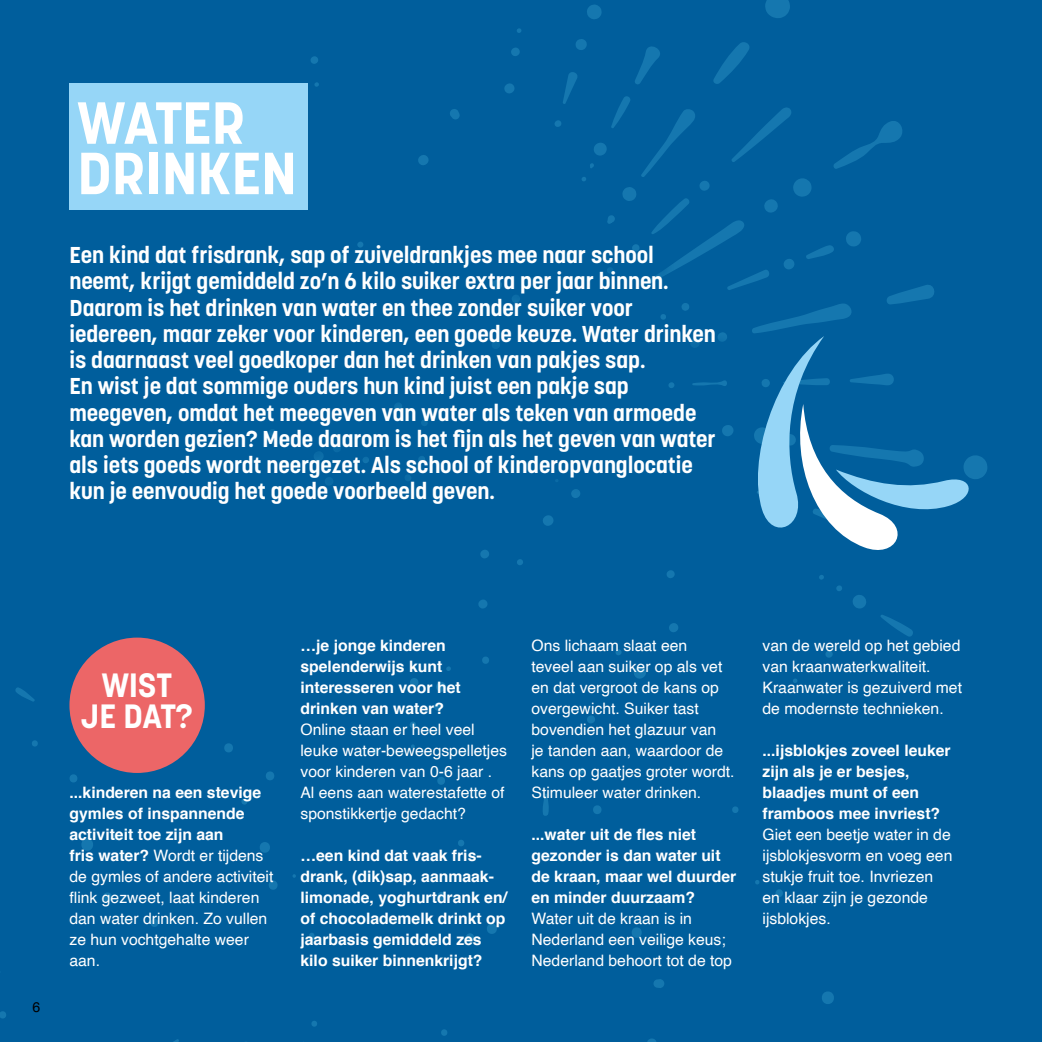
<style>
.page{position:relative;width:1042px;height:1042px;background:#005e9c}
.page>*{position:absolute;margin:0;border:0;box-sizing:border-box;transform-origin:0 0}
.t1{font:700 58.8px/50.4px "Korolev";color:#fff}
.t2{font:700 33.43px/31.5px "Korolev";color:#fff;text-align:center}
.t3{font:700 22.75px/26.2px "Korolev";letter-spacing:-.005em;color:#fff}
.t4{font:15.75px/21px "Helvetica";color:#fff}
.t5{font:700 15.75px/21px "Helvetica";color:#fff}
.t6{font:14px "Helvetica Neue";color:#000}
.s1{font-weight:700}
</style>
<div class="page">
<svg style="left:482px;top:657px;width:7px;height:7px"></svg>
<svg style="left:441px;top:1029px;width:6px;height:7px"></svg>
<svg style="left:410px;top:678px;width:8px;height:9px"></svg>
<svg style="left:410px;top:722px;width:6px;height:6px"></svg>
<svg style="left:411px;top:744px;width:4px;height:4px"></svg>
<svg style="left:372px;top:748px;width:7px;height:6px"></svg>
<svg style="left:437px;top:777px;width:8px;height:8px"></svg>
<svg style="left:410px;top:791px;width:7px;height:7px"></svg>
<svg style="left:381px;top:769px;width:6px;height:7px"></svg>
<svg style="left:266px;top:771px;width:8px;height:9px"></svg>
<svg style="left:224px;top:743px;width:9px;height:9px"></svg>
<svg style="left:241px;top:798px;width:6px;height:6px"></svg>
<svg style="left:70px;top:774px;width:7px;height:8px"></svg>
<svg style="left:32px;top:740px;width:6px;height:6px"></svg>
<svg style="left:436px;top:682px;width:10px;height:10px"></svg>
<svg style="left:434px;top:703px;width:8px;height:7px"></svg>
<svg style="left:458px;top:840px;width:6px;height:6px"></svg>
<svg style="left:437px;top:892px;width:9px;height:8px"></svg>
<svg style="left:260px;top:842px;width:10px;height:11px"></svg>
<svg style="left:269px;top:881px;width:9px;height:9px"></svg>
<svg style="left:487px;top:923px;width:10px;height:11px"></svg>
<svg style="left:466px;top:933px;width:8px;height:9px"></svg>
<svg style="left:309px;top:933px;width:6px;height:7px"></svg>
<svg style="left:103px;top:892px;width:9px;height:10px"></svg>
<svg style="left:151px;top:919px;width:7px;height:8px"></svg>
<svg style="left:113px;top:834px;width:6px;height:6px"></svg>
<svg style="left:81px;top:838px;width:12px;height:13px"></svg>
<svg style="left:776px;top:889px;width:7px;height:8px"></svg>
<svg style="left:755px;top:880px;width:4px;height:4px"></svg>
<svg style="left:732px;top:806px;width:7px;height:7px"></svg>
<svg style="left:593px;top:805px;width:9px;height:9px"></svg>
<svg style="left:632px;top:927px;width:10px;height:11px"></svg>
<svg style="left:647px;top:1038px;width:9px;height:4px"></svg>
<svg style="left:653px;top:979px;width:11px;height:9px"></svg>
<svg style="left:311px;top:1021px;width:6px;height:5px"></svg>
<svg style="left:0;top:1011px;width:6px;height:7px"></svg>
<svg style="left:822px;top:991px;width:12px;height:13px"></svg>
<svg style="left:15px;top:687px;width:20px;height:15px"></svg>
<svg style="left:595px;top:831px;width:6px;height:6px"></svg>
<svg style="left:587px;top:4px;width:15px;height:15px"></svg>
<svg style="left:881px;top:615px;width:32px;height:22px"></svg>
<svg style="left:853px;top:595px;width:13px;height:13px"></svg>
<svg style="left:819px;top:575px;width:5px;height:5px"></svg>
<svg style="left:480px;top:550px;width:9px;height:8px"></svg>
<svg style="left:478px;top:600px;width:10px;height:9px"></svg>
<svg style="left:517px;top:559px;width:6px;height:6px"></svg>
<svg style="left:587px;top:715px;width:8px;height:8px"></svg>
<svg style="left:579px;top:768px;width:6px;height:6px"></svg>
<svg style="left:669px;top:623px;width:9px;height:9px"></svg>
<svg style="left:667px;top:570px;width:8px;height:8px"></svg>
<svg style="left:615px;top:649px;width:7px;height:6px"></svg>
<svg style="left:634px;top:667px;width:12px;height:12px"></svg>
<svg style="left:311px;top:56px;width:7px;height:8px"></svg>
<svg style="left:314px;top:82px;width:5px;height:5px"></svg>
<svg style="left:418px;top:155px;width:11px;height:10px"></svg>
<svg style="left:504px;top:83px;width:11px;height:10px"></svg>
<svg style="left:450px;top:109px;width:10px;height:11px"></svg>
<svg style="left:765px;top:0;width:25px;height:18px"></svg>
<svg style="left:836px;top:585px;width:6px;height:6px"></svg>
<svg style="left:825px;top:651px;width:8px;height:7px"></svg>
<svg style="left:793px;top:678px;width:5px;height:5px"></svg>
<svg style="left:511px;top:48px;width:9px;height:8px"></svg>
<svg style="left:517px;top:28px;width:4px;height:5px"></svg>
<svg style="left:543px;top:794px;width:6px;height:22px"></svg>
<svg style="left:446px;top:666px;width:5px;height:5px"></svg>
<svg style="left:357px;top:242px;width:6px;height:6px"></svg>
<svg style="left:546px;top:39px;width:441px;height:511px"></svg>
<div style="left:74px;top:248px;width:662px;height:277px;background:#005e9c"></div>
<div style="left:69px;top:637px;width:136px;height:136px;background:#ec6667;border-radius:50%"></div>
<div style="left:69px;top:83px;width:239px;height:127px;background:#96d6f7"></div>
<h1 class="t1" style="left:77px;top:98px;width:221px">WATER<br>DRINKEN</h1>
<p class="t3" style="left:69px;top:242px;width:648px">Een kind dat frisdrank, sap of zuiveldrankjes mee naar school neemt, krijgt gemiddeld zo’n 6 kilo suiker extra per jaar binnen.<br>Daarom is het drinken van water en thee zonder suiker voor iedereen, maar zeker voor kinderen, een goede keuze. Water drinken is daarnaast veel goedkoper dan het drinken van pakjes sap.<br>En wist je dat sommige ouders hun kind juist een pakje sap meegeven, omdat het meegeven van water als teken van armoede kan worden gezien? Mede daarom is het fijn als het geven van water als iets goeds wordt neergezet. Als school of kinderopvanglocatie kun je eenvoudig het goede voorbeeld geven.</p>
<p class="t6" style="left:33px;top:996px;width:9px">6</p>
<h2 class="t2" style="left:81px;top:669px;width:113px">WIST<br>JE DAT?</h2>
<p class="t4" style="left:69px;top:782px;width:205px"><span class="s1">...kinderen na een stevige gymles of inspannende activiteit toe zijn aan<br>fris water?</span> Wordt er tijdens de gymles of andere activiteit flink gezweet, laat kinderen dan water drinken. Zo vullen ze hun vochtgehalte weer aan.</p>
<p class="t5" style="left:300px;top:635px;width:162px">…je jonge kinderen spelenderwijs kunt interesseren voor het drinken van water?</p>
<p class="t4" style="left:300px;top:719px;width:208px">Online staan er heel veel leuke water-beweegspelletjes voor kinderen van 0-6 jaar .<br>Al eens aan waterestafette of sponstikkertje gedacht?</p>
<p class="t5" style="left:300px;top:845px;width:208px">…een kind dat vaak fris&shy;drank, (dik)sap, aanmaak&shy;limonade, yoghurtdrank en/ of chocolademelk drinkt op jaarbasis gemiddeld zes kilo suiker binnenkrijgt?</p>
<p class="t4" style="left:531px;top:635px;width:205px">Ons lichaam slaat een<br>teveel aan suiker op als vet en dat vergroot de kans op overgewicht. Suiker tast bovendien het glazuur van<br>je tanden aan, waardoor de kans op gaatjes groter wordt.<br>Stimuleer water drinken.</p>
<p class="t5" style="left:531px;top:824px;width:206px">...water uit de fles niet gezonder is dan water uit de kraan, maar wel duurder en minder duurzaam?</p>
<p class="t4" style="left:531px;top:908px;width:202px">Water uit de kraan is in<br>Nederland een veilige keus;<br>Nederland behoort tot de top</p>
<p class="t4" style="left:762px;top:635px;width:201px">van de wereld op het gebied van kraanwaterkwaliteit.<br>Kraanwater is gezuiverd met de modernste technieken.</p>
<p class="t5" style="left:762px;top:740px;width:190px">...ijsblokjes zoveel leuker zijn als je er besjes, blaadjes munt of een framboos mee invriest?</p>
<p class="t4" style="left:762px;top:824px;width:191px">Giet een beetje water in de ijsblokjesvorm en voeg een stukje fruit toe. Invriezen en klaar zijn je gezonde ijsblokjes.</p>
</div>
